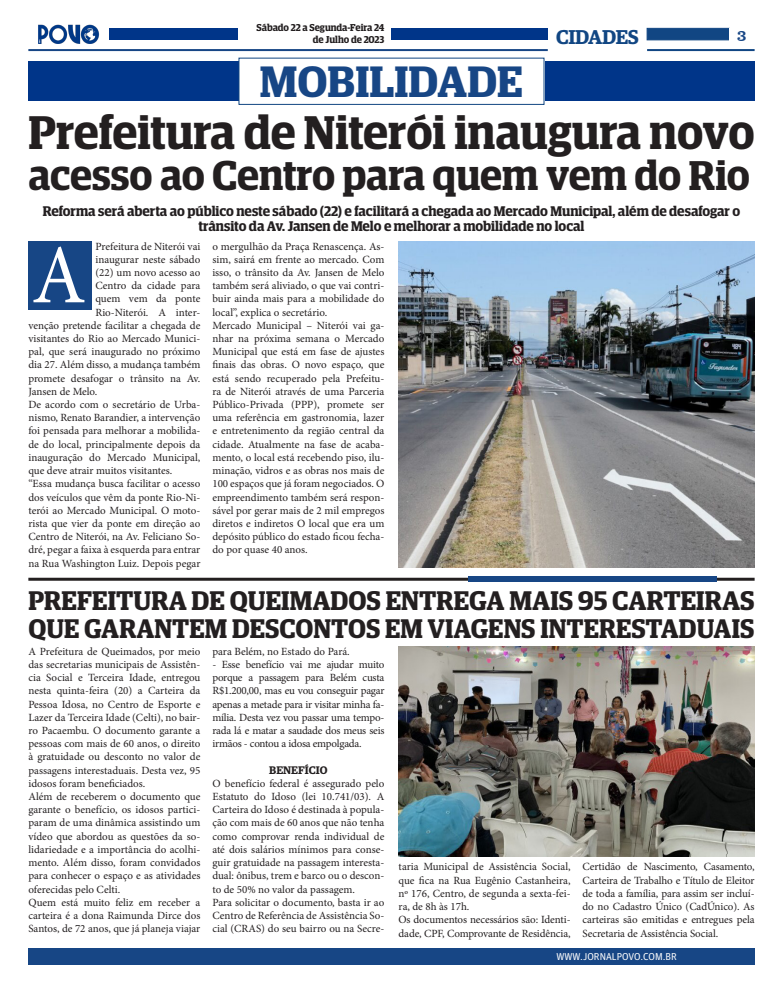
<style>
.page{position:relative;width:783px;height:993px;background:#fff}
.page>*{position:absolute;margin:0;border:0;box-sizing:border-box;transform-origin:0 0}
.t1{font:83.8px "Minion Pro";color:#fff;scale:.93 1}
.t2{font:600 47.3px "Guardian Egyptian Display";letter-spacing:-.005em;color:#231f20}
.t3{font:600 44px "Guardian Egyptian Display";color:#174685}
.t4{font:600 41.6px "Guardian Egyptian Display";letter-spacing:-.005em;color:#231f20}
.t5{font:600 27px "Guardian Egyptian Display";color:#231f20}
.t6{font:600 20px "Guardian Egyptian";letter-spacing:-.02em;color:#114683}
.Título_-_2_colunas{font:16px "Clarendon BT";color:#174685}
.t7{font:600 14px/15px "Guardian Egyptian Display";color:#231f20;text-align:center}
.t8{font:11px/13.2px "Minion Pro";color:#231f20;text-align:justify}
.t9{font:600 11px "Guardian Egyptian";color:#231f20}
.t10{font:600 10px/12px "Guardian Egyptian Display";letter-spacing:-.005em;color:#231f20;text-align:right}
.t11{font:10px "Guardian Agate Sans G1 D Regular";color:#fff}
</style>
<div class="page">
<div style="left:28px;top:947px;width:726px;height:17px;background:#174685"></div>
<img style="left:38px;top:24px;width:62px;height:20px">
<div style="left:646px;top:28px;width:83px;height:12px;background:#114683;border:1px solid #114683"></div>
<hr style="left:647px;top:49px;width:107px;height:2px;background:#114683">
<div style="left:391px;top:28px;width:156px;height:12px;background:#003589"></div>
<hr style="left:28px;top:49px;width:519px;height:2px;background:#174685">
<div style="left:109px;top:28px;width:129px;height:12px;background:#003589"></div>
<div style="left:28px;top:61px;width:726px;height:40px;background:#003589"></div>
<div style="left:239px;top:58px;width:305px;height:46px;background:#fff"></div>
<div style="left:238px;top:58px;width:306px;height:47px;border:1px solid #114682"></div>
<div style="left:28px;top:241px;width:64px;height:68px;background:#174685"></div>
<hr style="left:28px;top:577px;width:726px;height:3px;background:#231f20">
<div style="left:468px;top:576px;width:248px;height:5px;background:#174685"></div>
<img style="left:398px;top:646px;width:356px;height:210px">
<img style="left:398px;top:241px;width:356px;height:326px">
<p class="t10" style="left:256px;top:21px;width:129px">Sábado 22 a Segunda-Feira 24 de Julho de 2023</p>
<h3 class="t6" style="left:556px;top:22px;width:84px">CIDADES</h3>
<p class="Título_-_2_colunas" style="left:736px;top:25px;width:11px">3</p>
<p class="t3" style="left:260px;top:58px;width:265px">MOBILIDADE</p>
<p class="t2" style="left:28px;top:106px;width:727px">Prefeitura de Niterói inaugura novo</p>
<p class="t4" style="left:28px;top:153px;width:723px">acesso ao Centro para quem vem do Rio</p>
<h3 class="Título_-_2_colunas" style="left:736px;top:25px;width:11px">7</h3>
<p class="t7" style="left:43px;top:203px;width:698px">Reforma será aberta ao público neste sábado (22) e facilitará a chegada ao Mercado Municipal, além de desafogar o trânsito da Av. Jansen de Melo e melhorar a mobilidade no local</p>
<p class="t8" style="left:95px;top:239px;width:106px">Prefeitura de Niterói vai</p>
<p class="t8" style="left:95px;top:252px;width:106px">inaugurar neste sábado</p>
<p class="t8" style="left:95px;top:266px;width:106px">(22) um novo acesso ao</p>
<p class="t8" style="left:95px;top:279px;width:106px">Centro da cidade para</p>
<p class="t8" style="left:95px;top:292px;width:106px">quem vem da ponte</p>
<p class="t8" style="left:95px;top:305px;width:106px">Rio-Niterói. A inter-</p>
<p class="t8" style="left:28px;top:318px;width:173px">venção pretende facilitar a chegada de</p>
<p class="t8" style="left:28px;top:332px;width:173px">visitantes do Rio ao Mercado Munici-</p>
<p class="t8" style="left:28px;top:345px;width:173px">pal, que será inaugurado no próximo</p>
<p class="t8" style="left:28px;top:358px;width:173px">dia 27. Além disso, a mudança também</p>
<p class="t8" style="left:28px;top:371px;width:173px">promete desafogar o trânsito na Av.</p>
<p class="t8" style="left:28px;top:384px;width:70px">Jansen de Melo.</p>
<p class="t8" style="left:28px;top:398px;width:173px">De acordo com o secretário de Urba&shy;nismo, Renato Barandier, a intervenção foi pensada para melhorar a mobilida&shy;de do local, principalmente depois da inauguração do Mercado Municipal, que deve atrair muitos visitantes.</p>
<p class="t8" style="left:28px;top:477px;width:173px">“Essa mudança busca facilitar o acesso dos veículos que vêm da ponte Rio-Ni&shy;terói ao Mercado Municipal. O moto&shy;rista que vier da ponte em direção ao Centro de Niterói, na Av. Feliciano So&shy;dré, pegar a faixa à esquerda para entrar na Rua Washington Luiz. Depois pegar</p>
<p class="t1" style="left:32px;top:219px;width:59px">A</p>
<p class="t8" style="left:212px;top:239px;width:173px">o mergulhão da Praça Renascença. As&shy;sim, sairá em frente ao mercado. Com isso, o trânsito da Av. Jansen de Melo também será aliviado, o que vai contri&shy;buir ainda mais para a mobilidade do local”, explica o secretário.</p>
<p class="t8" style="left:212px;top:318px;width:173px">Mercado Municipal – Niterói vai ga&shy;nhar na próxima semana o Mercado Municipal que está em fase de ajustes finais das obras. O novo espaço, que está sendo recuperado pela Prefeitu&shy;ra de Niterói através de uma Parceria Público-Privada (PPP), promete ser uma referência em gastronomia, lazer e entretenimento da região central da cidade. Atualmente na fase de acaba&shy;mento, o local está recebendo piso, ilu&shy;minação, vidros e as obras nos mais de 100 espaços que já foram negociados. O empreendimento também será respon&shy;sável por gerar mais de 2 mil empregos diretos e indiretos O local que era um depósito público do estado ficou fecha&shy;do por quase 40 anos.</p>
<p class="t5" style="left:28px;top:585px;width:727px">PREFEITURA DE QUEIMADOS ENTREGA MAIS 95 CARTEIRAS</p>
<p class="t5" style="left:28px;top:613px;width:727px">QUE GARANTEM DESCONTOS EM VIAGENS INTERESTADUAIS</p>
<p class="t8" style="left:28px;top:644px;width:173px">A Prefeitura de Queimados, por meio das secretarias municipais de Assistên&shy;cia Social e Terceira Idade, entregou nesta quinta-feira (20) a Carteira da Pessoa Idosa, no Centro de Esporte e Lazer da Terceira Idade (Celti), no bair&shy;ro Pacaembu. O documento garante a pessoas com mais de 60 anos, o direito à gratuidade ou desconto no valor de passagens interestaduais. Desta vez, 95 idosos foram beneficiados.</p>
<p class="t8" style="left:28px;top:789px;width:173px">Além de receberem o documento que garante o benefício, os idosos partici&shy;param de uma dinâmica assistindo um vídeo que abordou as questões da so&shy;lidariedade e a importância do acolhi&shy;mento. Além disso, foram convidados para conhecer o espaço e as atividades oferecidas pelo Celti.</p>
<p class="t8" style="left:28px;top:895px;width:173px">Quem está muito feliz em receber a carteira é a dona Raimunda Dirce dos Santos, de 72 anos, que já planeja viajar</p>
<p class="t8" style="left:212px;top:644px;width:139px">para Belém, no Estado do Pará.</p>
<p class="t8" style="left:212px;top:657px;width:173px">- Esse benefício vai me ajudar muito porque a passagem para Belém custa R$1.200,00, mas eu vou conseguir pagar apenas a metade para ir visitar minha fa&shy;mília. Desta vez vou passar uma tempo&shy;rada lá e matar a saudade dos meus seis irmãos - contou a idosa empolgada.</p>
<p class="t9" style="left:269px;top:761px;width:60px">BENEFÍCIO</p>
<p class="t8" style="left:212px;top:776px;width:173px">O benefício federal é assegurado pelo Estatuto do Idoso (lei 10.741/03). A Carteira do Idoso é destinada à popula&shy;ção com mais de 60 anos que não tenha como comprovar renda individual de até dois salários mínimos para conse&shy;guir gratuidade na passagem interesta&shy;dual: ônibus, trem e barco ou o descon&shy;to de 50% no valor da passagem.</p>
<p class="t8" style="left:212px;top:895px;width:173px">Para solicitar o documento, basta ir ao Centro de Referência de Assistência So&shy;cial (CRAS) do seu bairro ou na Secre-</p>
<p class="t8" style="left:398px;top:860px;width:173px">taria Municipal de Assistência Social, que fica na Rua Eugênio Castanheira, nº 176, Centro, de segunda a sexta-fei&shy;ra, de 8h às 17h.</p>
<p class="t8" style="left:398px;top:912px;width:173px">Os documentos necessários são: Identi&shy;dade, CPF, Comprovante de Residência,</p>
<p class="t8" style="left:582px;top:860px;width:173px">Certidão de Nascimento, Casamento, Carteira de Trabalho e Título de Eleitor de toda a família, para assim ser incluí&shy;do no Cadastro Único (CadÚnico). As carteiras são emitidas e entregues pela Secretaria de Assistência Social.</p>
<p class="t11" style="left:556px;top:949px;width:122px">WWW.JORNALPOVO.COM.BR</p>
</div>
